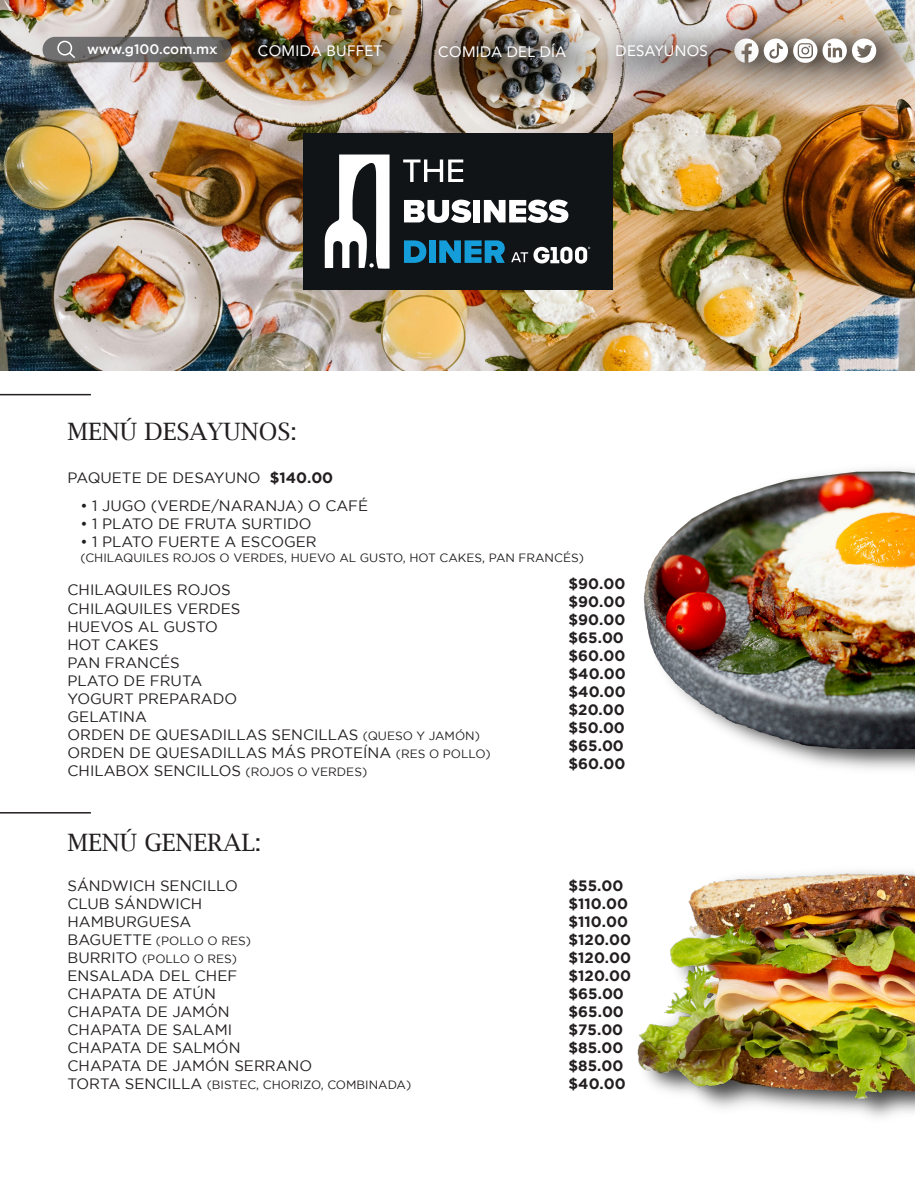
<style>
.page{position:relative;width:915px;height:1191px;background:#fff}
.page>*{position:absolute;margin:0;border:0;box-sizing:border-box;transform-origin:0 0}
.t1{font:24px "Lucida Bright";color:#231f20}
.t2{font:15px/18px "Gotham";color:#231f20}
.t3{font:700 15px/18px "Gotham";color:#231f20}
.t4{font:15px "Avenir LT Std";letter-spacing:.02em;color:#fff}
.t5{font:500 13.8px "Gotham";color:#fff}
.t6{font:12px/18px "Gotham";color:#231f20}
.s1{font-weight:700}
.s2{font-size:12px}
.s3{font-size:15px}
</style>
<div class="page">
<img style="left:637px;top:871px;width:277px;height:247px">
<hr style="left:0;top:394px;width:91px;height:1px;background:#231f20">
<hr style="left:0;top:812px;width:91px;height:1px;background:#231f20">
<img style="left:0;top:0;width:914px;height:371px">
<svg style="left:43px;top:37px;width:189px;height:25px;background:#6a6868"></svg>
<svg style="left:57px;top:40px;width:20px;height:20px"></svg>
<img style="left:689px;top:0;width:225px;height:129px">
<img style="left:774px;top:20px;width:133px;height:70px">
<svg style="left:774px;top:39px;width:101px;height:24px"></svg>
<img style="left:217px;top:0;width:557px;height:122px">
<img style="left:244px;top:25px;width:495px;height:63px">
<div style="left:302px;top:133px;width:310px;height:157px;background:#111416"></div>
<svg style="left:403px;top:159px;width:60px;height:23px"></svg>
<svg style="left:404px;top:200px;width:67px;height:23px"></svg>
<div style="left:473px;top:200px;width:7px;height:22px;background:#fff"></div>
<svg style="left:483px;top:200px;width:85px;height:23px"></svg>
<svg style="left:404px;top:240px;width:22px;height:23px"></svg>
<div style="left:428px;top:240px;width:7px;height:23px;background:#159dd9"></div>
<svg style="left:439px;top:240px;width:65px;height:23px"></svg>
<svg style="left:511px;top:247px;width:79px;height:17px"></svg>
<svg style="left:324px;top:154px;width:65px;height:115px"></svg>
<img style="left:770px;top:749px;width:144px;height:20px">
<img style="left:643px;top:469px;width:271px;height:280px">
<p class="t5" style="left:87px;top:41px;width:131px">www.g100.com.mx</p>
<p class="t4" style="left:258px;top:42px;width:126px">COMIDA BUFFET</p>
<p class="t4" style="left:438px;top:43px;width:129px">COMIDA DEL DÍA</p>
<p class="t4" style="left:615px;top:42px;width:94px">DESAYUNOS</p>
<h1 class="t1" style="left:67px;top:418px;width:231px">MENÚ DESAYUNOS:</h1>
<p class="t2" style="left:67px;top:469px;width:267px">PAQUETE DE DESAYUNO <span class="s1">$140.00</span></p>
<p class="t2" style="left:80px;top:497px;width:289px">• 1 JUGO (VERDE/NARANJA) O CAFÉ</p>
<p class="t2" style="left:80px;top:515px;width:232px">• 1 PLATO DE FRUTA SURTIDO</p>
<p class="t2" style="left:80px;top:533px;width:238px">• 1 PLATO FUERTE A ESCOGER</p>
<p class="t6" style="left:80px;top:548px;width:504px">(CHILAQUILES ROJOS O VERDES, HUEVO AL GUSTO, HOT CAKES, PAN FRANCÉS)</p>
<p class="t2" style="left:67px;top:581px;width:424px">CHILAQUILES ROJOS<br>CHILAQUILES VERDES<br>HUEVOS AL GUSTO<br>HOT CAKES<br>PAN FRANCÉS<br>PLATO DE FRUTA<br>YOGURT PREPARADO<br>GELATINA<br>ORDEN DE QUESADILLAS SENCILLAS <span class="s2">(QUESO Y JAMÓN)<br></span>ORDEN DE QUESADILLAS MÁS PROTEÍNA <span class="s2">(RES O POLLO)<br></span>CHILABOX SENCILLOS <span class="s2">(ROJOS O VERDES)</span></p>
<p class="t3" style="left:568px;top:574px;width:59px">$90.00 $90.00 $90.00 $65.00 $60.00 $40.00 $40.00 $20.00 $50.00 $65.00 $60.00</p>
<h1 class="t1" style="left:67px;top:828px;width:195px">MENÚ GENERAL:</h1>
<p class="t2" style="left:67px;top:876px;width:172px">SÁNDWICH SENCILLO<br>CLUB SÁNDWICH<br>HAMBURGUESA</p>
<p class="t6" style="left:67px;top:932px;width:185px"><span class="s3">BAGUETTE</span> (POLLO O RES)<br><span class="s3">BURRITO</span> (POLLO O RES)</p>
<p class="t2" style="left:67px;top:966px;width:246px">ENSALADA DEL CHEF<br>CHAPATA DE ATÚN<br>CHAPATA DE JAMÓN<br>CHAPATA DE SALAMI<br>CHAPATA DE SALMÓN<br>CHAPATA DE JAMÓN SERRANO</p>
<p class="t6" style="left:67px;top:1076px;width:345px"><span class="s3">TORTA SENCILLA</span> (BISTEC, CHORIZO, COMBINADA)</p>
<p class="t3" style="left:568px;top:876px;width:64px">$55.00 $110.00 $110.00 $120.00 $120.00 $120.00 $65.00 $65.00 $75.00 $85.00 $85.00 $40.00</p>
</div>
